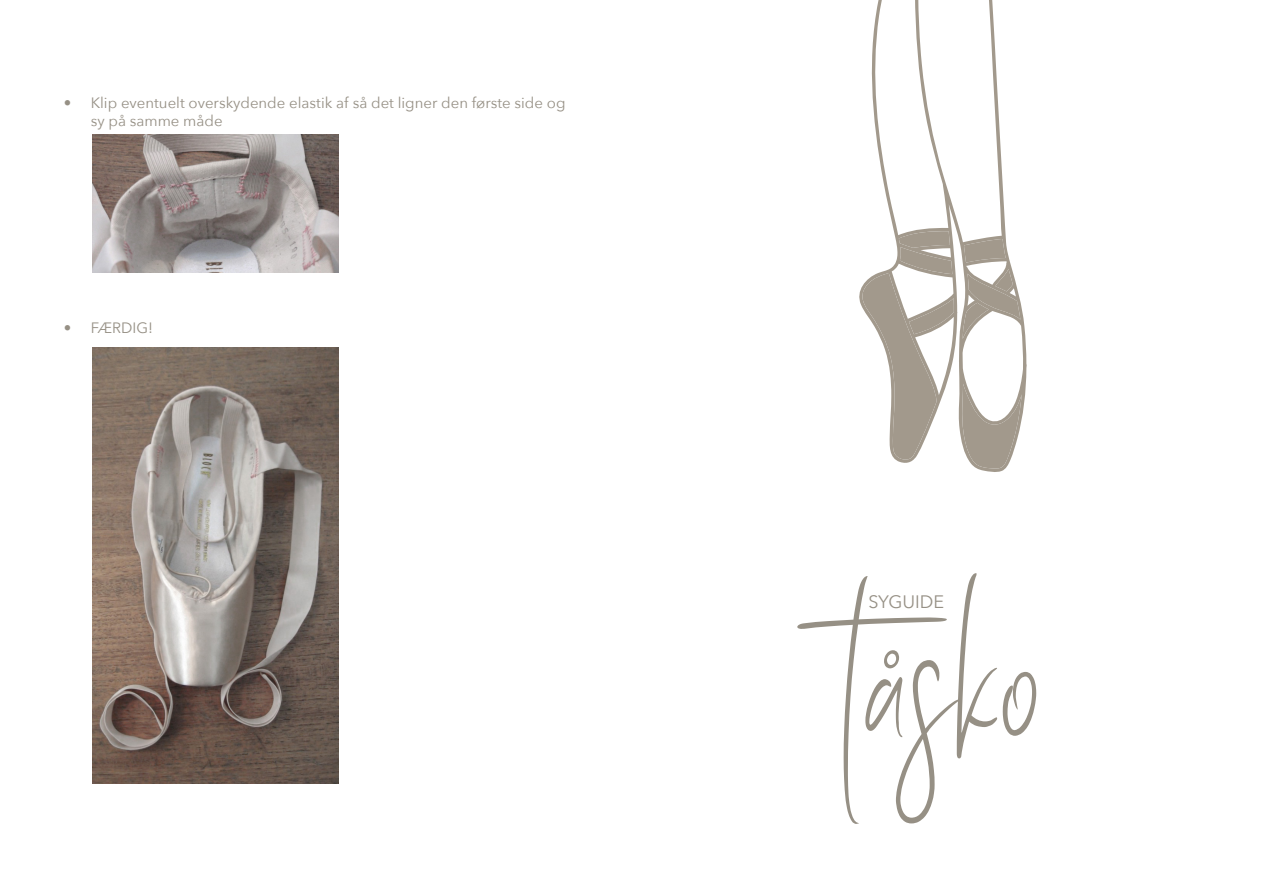
<style>
.page{position:relative;width:1263px;height:893px;background:#fff}
.page>*{position:absolute;margin:0;border:0;box-sizing:border-box;transform-origin:0 0}
.t1{font:190.5px "Stay Classy SLDT";color:#969085}
.t2{font:18px "Avenir Next";color:#969085}
.t3{font:15px/18px "Avenir Next";color:#969085}
</style>
<div class="page">
<svg style="left:859px;top:0;width:168px;height:472px"></svg>
<img style="left:93px;top:134px;width:245px;height:138px">
<img style="left:93px;top:348px;width:245px;height:436px">
<p class="t3" style="left:91px;top:93px;width:476px;text-indent:-27px">• Klip eventuelt overskydende elastik af så det ligner den første side og sy på samme måde</p>
<p class="t3" style="left:64px;top:318px;width:91px">• FÆRDIG!</p>
<h1 class="t1" style="left:843px;top:554px;width:201px">tåsko</h1>
<p class="t2" style="left:868px;top:587px;width:77px">SYGUIDE</p>
</div>
